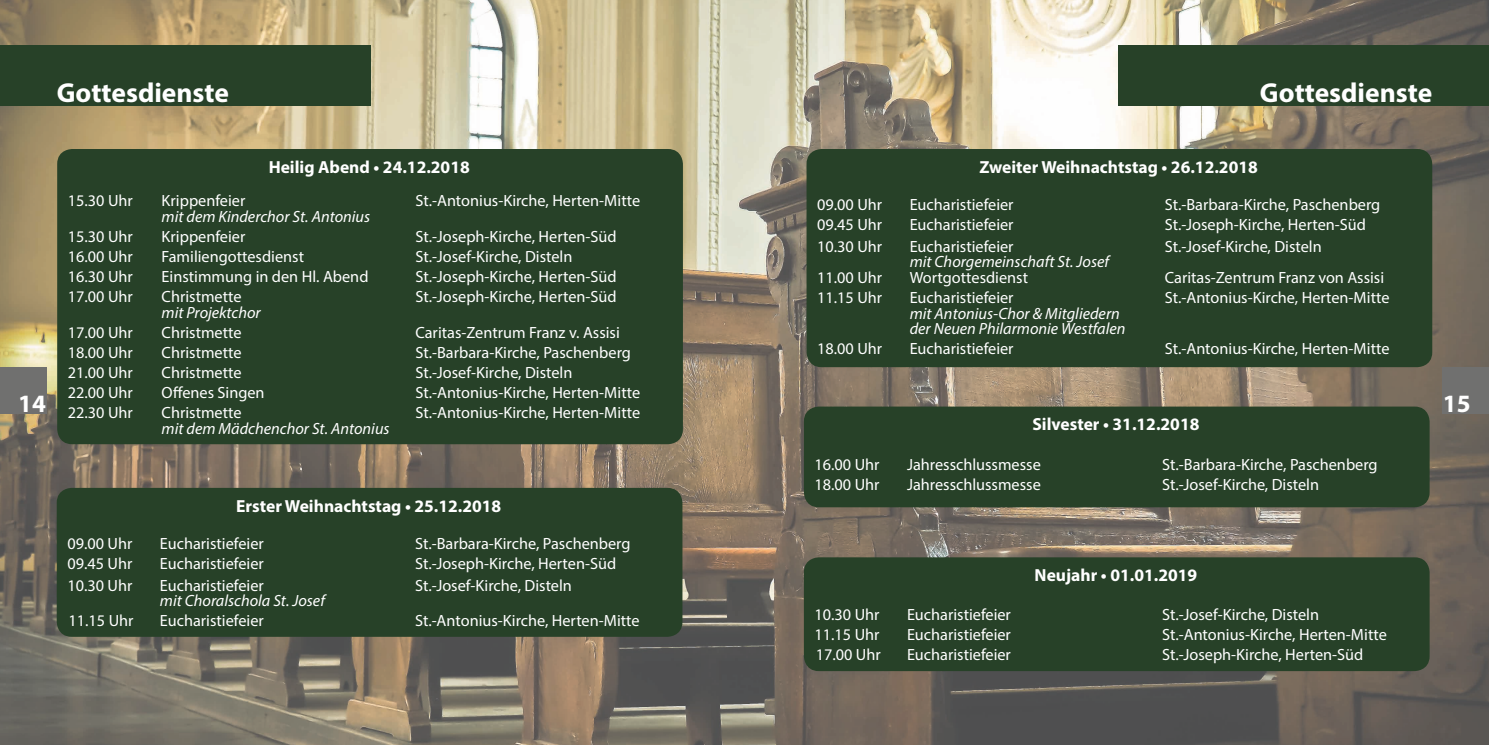
<style>
.page{position:relative;width:1489px;height:745px;background:#fff}
.page>*{position:absolute;margin:0;border:0;box-sizing:border-box;transform-origin:0 0}
.t1{font:700 27.5px "Myriad Pro";color:#fff}
.t2{font:700 25px "Myriad Pro";color:#fff}
.t3{font:700 17.5px "Myriad Pro";color:#fff}
.t4{font:16.25px "Myriad Pro";color:#fff}
.t5{font:italic 16.25px "Myriad Pro";color:#fff}
</style>
<div class="page">
<img style="left:0;top:0;width:1488px;height:744px">
<div style="left:0;top:45px;width:370px;height:60px;background:#274128"></div>
<div style="left:1118px;top:45px;width:370px;height:60px;background:#274128"></div>
<div style="left:0;top:367px;width:46px;height:46px;background:#70706f"></div>
<div style="left:1442px;top:367px;width:46px;height:46px;background:#70706f"></div>
<div style="left:57px;top:149px;width:626px;height:295px;background:#274128;border-radius:15px"></div>
<div style="left:57px;top:487px;width:625px;height:149px;background:#274128;border-radius:15px"></div>
<div style="left:806px;top:149px;width:625px;height:218px;background:#274128;border-radius:15px"></div>
<div style="left:803px;top:406px;width:626px;height:101px;background:#274128;border-radius:15px"></div>
<div style="left:803px;top:557px;width:626px;height:113px;background:#274128;border-radius:15px"></div>
<p class="t1" style="left:57px;top:75px;width:174px">Gottesdienste</p>
<p class="t1" style="left:1259px;top:74px;width:174px">Gottesdienste</p>
<p class="t3" style="left:269px;top:155px;width:203px">Heilig Abend • 24.12.2018</p>
<p class="t3" style="left:979px;top:155px;width:280px">Zweiter Weihnachtstag • 26.12.2018</p>
<p class="t4" style="left:68px;top:191px;width:67px">15.30 Uhr</p>
<p class="t4" style="left:162px;top:191px;width:85px">Krippenfeier</p>
<p class="t4" style="left:415px;top:191px;width:226px">St.-Antonius-Kirche, Herten-Mitte</p>
<p class="t5" style="left:162px;top:206px;width:210px">mit dem Kinderchor St. Antonius</p>
<p class="t4" style="left:68px;top:226px;width:67px">15.30 Uhr</p>
<p class="t4" style="left:162px;top:226px;width:85px">Krippenfeier</p>
<p class="t4" style="left:415px;top:226px;width:203px">St.-Joseph-Kirche, Herten-Süd</p>
<p class="t4" style="left:68px;top:246px;width:67px">16.00 Uhr</p>
<p class="t4" style="left:162px;top:246px;width:144px">Familiengottesdienst</p>
<p class="t4" style="left:415px;top:246px;width:158px">St.-Josef-Kirche, Disteln</p>
<p class="t4" style="left:68px;top:266px;width:67px">16.30 Uhr</p>
<p class="t4" style="left:162px;top:266px;width:208px">Einstimmung in den Hl. Abend</p>
<p class="t4" style="left:415px;top:266px;width:203px">St.-Joseph-Kirche, Herten-Süd</p>
<p class="t4" style="left:68px;top:286px;width:67px">17.00 Uhr</p>
<p class="t4" style="left:162px;top:286px;width:81px">Christmette</p>
<p class="t4" style="left:415px;top:286px;width:203px">St.-Joseph-Kirche, Herten-Süd</p>
<p class="t5" style="left:162px;top:302px;width:101px">mit Projektchor</p>
<p class="t4" style="left:68px;top:322px;width:67px">17.00 Uhr</p>
<p class="t4" style="left:162px;top:322px;width:81px">Christmette</p>
<p class="t4" style="left:415px;top:322px;width:206px">Caritas-Zentrum Franz v. Assisi</p>
<p class="t4" style="left:68px;top:342px;width:67px">18.00 Uhr</p>
<p class="t4" style="left:162px;top:342px;width:81px">Christmette</p>
<p class="t4" style="left:415px;top:342px;width:217px">St.-Barbara-Kirche, Paschenberg</p>
<p class="t4" style="left:68px;top:362px;width:67px">21.00 Uhr</p>
<p class="t4" style="left:162px;top:362px;width:81px">Christmette</p>
<p class="t4" style="left:415px;top:362px;width:158px">St.-Josef-Kirche, Disteln</p>
<p class="t4" style="left:68px;top:382px;width:67px">22.00 Uhr</p>
<p class="t4" style="left:162px;top:382px;width:104px">Offenes Singen</p>
<p class="t4" style="left:415px;top:382px;width:226px">St.-Antonius-Kirche, Herten-Mitte</p>
<p class="t4" style="left:68px;top:402px;width:67px">22.30 Uhr</p>
<p class="t4" style="left:162px;top:402px;width:81px">Christmette</p>
<p class="t4" style="left:415px;top:402px;width:226px">St.-Antonius-Kirche, Herten-Mitte</p>
<p class="t5" style="left:162px;top:418px;width:229px">mit dem Mädchenchor St. Antonius</p>
<p class="t4" style="left:817px;top:195px;width:67px">09.00 Uhr</p>
<p class="t4" style="left:909px;top:195px;width:105px">Eucharistiefeier</p>
<p class="t4" style="left:1164px;top:195px;width:217px">St.-Barbara-Kirche, Paschenberg</p>
<p class="t4" style="left:817px;top:215px;width:67px">09.45 Uhr</p>
<p class="t4" style="left:909px;top:215px;width:105px">Eucharistiefeier</p>
<p class="t4" style="left:1164px;top:215px;width:203px">St.-Joseph-Kirche, Herten-Süd</p>
<p class="t4" style="left:817px;top:236px;width:67px">10.30 Uhr</p>
<p class="t4" style="left:909px;top:236px;width:105px">Eucharistiefeier</p>
<p class="t4" style="left:1164px;top:236px;width:158px">St.-Josef-Kirche, Disteln</p>
<p class="t5" style="left:909px;top:251px;width:201px">mit Chorgemeinschaft St. Josef</p>
<p class="t4" style="left:817px;top:267px;width:67px">11.00 Uhr</p>
<p class="t4" style="left:909px;top:267px;width:120px">Wortgottesdienst</p>
<p class="t4" style="left:1164px;top:267px;width:221px">Caritas-Zentrum Franz von Assisi</p>
<p class="t4" style="left:817px;top:287px;width:67px">11.15 Uhr</p>
<p class="t4" style="left:909px;top:287px;width:105px">Eucharistiefeier</p>
<p class="t4" style="left:1164px;top:287px;width:226px">St.-Antonius-Kirche, Herten-Mitte</p>
<p class="t5" style="left:909px;top:303px;width:212px">mit Antonius-Chor &amp; Mitgliedern</p>
<p class="t5" style="left:909px;top:318px;width:217px">der Neuen Philarmonie Westfalen</p>
<p class="t4" style="left:817px;top:338px;width:67px">18.00 Uhr</p>
<p class="t4" style="left:909px;top:338px;width:105px">Eucharistiefeier</p>
<p class="t4" style="left:1164px;top:338px;width:226px">St.-Antonius-Kirche, Herten-Mitte</p>
<p class="t2" style="left:18px;top:387px;width:29px">14</p>
<p class="t2" style="left:1442px;top:387px;width:29px">15</p>
<p class="t3" style="left:1032px;top:413px;width:168px">Silvester • 31.12.2018</p>
<p class="t3" style="left:236px;top:494px;width:267px">Erster Weihnachtstag • 25.12.2018</p>
<p class="t4" style="left:67px;top:533px;width:67px">09.00 Uhr</p>
<p class="t4" style="left:160px;top:533px;width:105px">Eucharistiefeier</p>
<p class="t4" style="left:415px;top:533px;width:217px">St.-Barbara-Kirche, Paschenberg</p>
<p class="t4" style="left:67px;top:553px;width:67px">09.45 Uhr</p>
<p class="t4" style="left:160px;top:553px;width:105px">Eucharistiefeier</p>
<p class="t4" style="left:415px;top:553px;width:203px">St.-Joseph-Kirche, Herten-Süd</p>
<p class="t4" style="left:67px;top:574px;width:67px">10.30 Uhr</p>
<p class="t4" style="left:160px;top:574px;width:105px">Eucharistiefeier</p>
<p class="t4" style="left:415px;top:574px;width:158px">St.-Josef-Kirche, Disteln</p>
<p class="t5" style="left:160px;top:590px;width:166px">mit Choralschola St. Josef</p>
<p class="t4" style="left:69px;top:610px;width:67px">11.15 Uhr</p>
<p class="t4" style="left:160px;top:610px;width:105px">Eucharistiefeier</p>
<p class="t4" style="left:415px;top:610px;width:226px">St.-Antonius-Kirche, Herten-Mitte</p>
<p class="t4" style="left:814px;top:454px;width:66px">16.00 Uhr</p>
<p class="t4" style="left:907px;top:454px;width:135px">Jahresschlussmesse</p>
<p class="t4" style="left:1162px;top:454px;width:217px">St.-Barbara-Kirche, Paschenberg</p>
<p class="t4" style="left:814px;top:474px;width:66px">18.00 Uhr</p>
<p class="t4" style="left:907px;top:474px;width:135px">Jahresschlussmesse</p>
<p class="t4" style="left:1162px;top:474px;width:158px">St.-Josef-Kirche, Disteln</p>
<p class="t3" style="left:1034px;top:563px;width:164px">Neujahr • 01.01.2019</p>
<p class="t4" style="left:814px;top:604px;width:66px">10.30 Uhr</p>
<p class="t4" style="left:907px;top:604px;width:105px">Eucharistiefeier</p>
<p class="t4" style="left:1162px;top:604px;width:158px">St.-Josef-Kirche, Disteln</p>
<p class="t4" style="left:814px;top:624px;width:66px">11.15 Uhr</p>
<p class="t4" style="left:907px;top:624px;width:105px">Eucharistiefeier</p>
<p class="t4" style="left:1162px;top:624px;width:226px">St.-Antonius-Kirche, Herten-Mitte</p>
<p class="t4" style="left:815px;top:644px;width:66px">17.00 Uhr</p>
<p class="t4" style="left:907px;top:644px;width:105px">Eucharistiefeier</p>
<p class="t4" style="left:1162px;top:644px;width:203px">St.-Joseph-Kirche, Herten-Süd</p>
</div>
